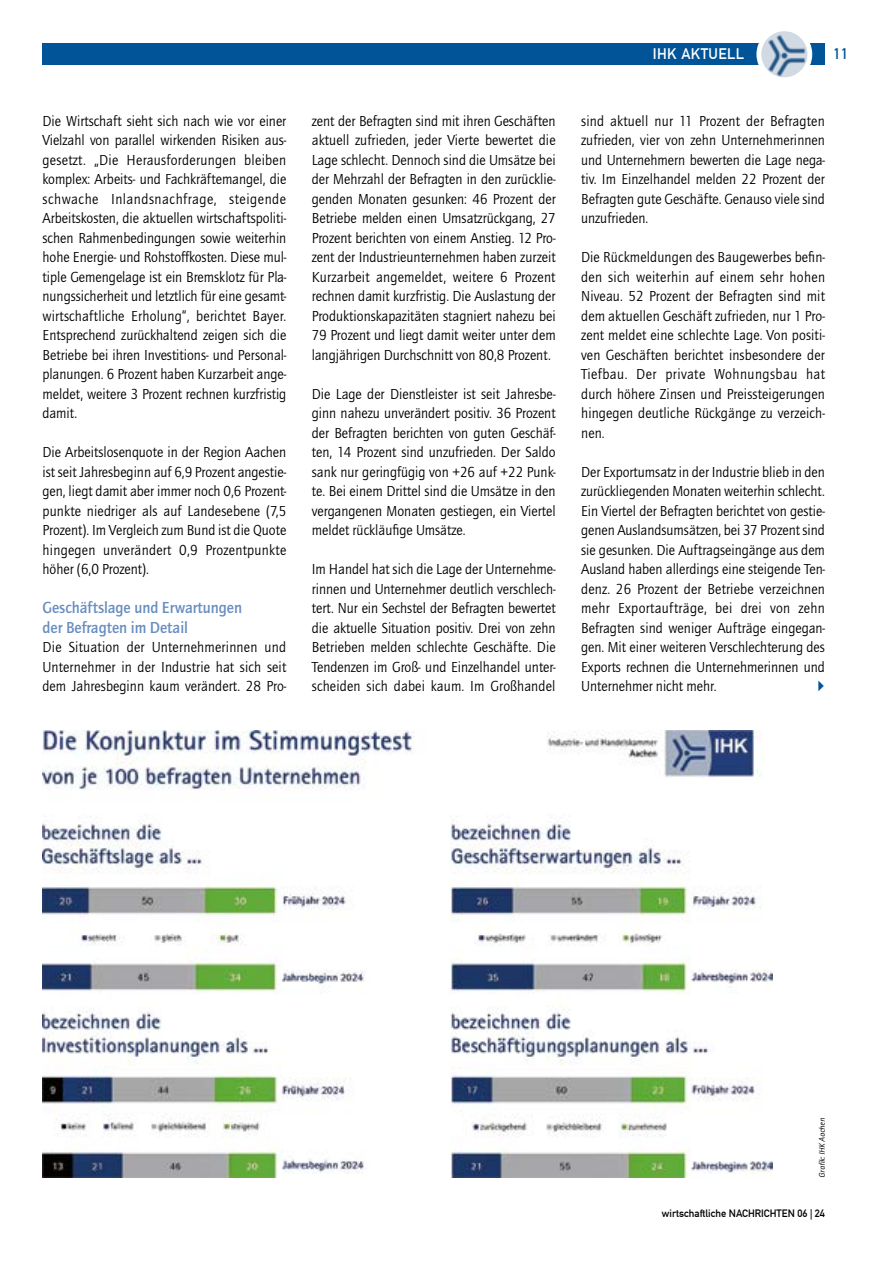
<style>
.page{position:relative;width:893px;height:1263px;background:#fff}
.page>*{position:absolute;margin:0;border:0;box-sizing:border-box;transform-origin:0 0}
.Zwischentitel{font:500 16.5px "Quay Sans ITC Std";color:#698dc0;scale:.95 1}
.Grundtext_Inhalt{font:15px/19.5px "Quay Sans ITC Std";color:#000;text-align:justify;scale:.95 1}
.t1{font:15px "DIN1451 Com Mittelschrift";letter-spacing:.025em;color:#fff}
.t2{font:15px "DIN1451 Com Mittelschrift";color:#005497}
.Grundtext_Inhalt-2{font:15px "Arial";color:#005497;scale:.5 1}
.t3{font:10.5px "DIN1451 Com Mittelschrift";color:#000}
.Fotoverweis{font:italic 8.25px "Rotis Sans Serif Std";color:#000}
</style>
<div class="page">
<div style="left:43px;top:43px;width:782px;height:22px;background:#005497"></div>
<div style="left:757px;top:27px;width:55px;height:55px;background:#fff;border-radius:50%"></div>
<div style="left:756px;top:26px;width:56px;height:56px;border:1px solid #fff;border-radius:50%"></div>
<img style="left:761px;top:31px;width:46px;height:46px;border-radius:23px">
<img style="left:43px;top:730px;width:729px;height:448px">
<p class="Grundtext_Inhalt" style="left:43px;top:111px;width:258px">Die Wirtschaft sieht sich nach wie vor einer Vielzahl von parallel wirkenden Risiken aus&shy;gesetzt. „Die Herausforderungen bleiben komplex: Arbeits- und Fachkräftemangel, die schwache Inlandsnachfrage, steigende Arbeitskosten, die aktuellen wirtschaftspoliti&shy;schen Rahmenbedingungen sowie weiterhin hohe Energie- und Rohstoffkosten. Diese mul&shy;tiple Gemengelage ist ein Bremsklotz für Pla&shy;nungssicherheit und letztlich für eine gesamt&shy;wirtschaftliche Erholung“, berichtet Bayer.<br>Entsprechend zurückhaltend zeigen sich die Betriebe bei ihren Investitions- und Personal&shy;planungen. 6 Prozent haben Kurzarbeit ange&shy;meldet, weitere 3 Prozent rechnen kurzfristig damit.</p>
<p class="Grundtext_Inhalt" style="left:43px;top:443px;width:258px">Die Arbeitslosenquote in der Region Aachen ist seit Jahresbeginn auf 6,9 Prozent angestie&shy;gen, liegt damit aber immer noch 0,6 Prozent&shy;punkte niedriger als auf Landesebene (7,5<br>Prozent). Im Vergleich zum Bund ist die Quote hingegen unverändert 0,9 Prozentpunkte höher (6,0 Prozent).</p>
<p class="Zwischentitel" style="left:43px;top:598px;width:212px">Geschäftslage und Erwartungen</p>
<p class="Zwischentitel" style="left:43px;top:618px;width:155px">der Befragten im Detail</p>
<p class="Grundtext_Inhalt" style="left:43px;top:638px;width:258px">Die Situation der Unternehmerinnen und Unternehmer in der Industrie hat sich seit dem Jahresbeginn kaum verändert. 28 Pro-</p>
<p class="Grundtext_Inhalt" style="left:312px;top:111px;width:258px">zent der Befragten sind mit ihren Geschäften aktuell zufrieden, jeder Vierte bewertet die Lage schlecht. Dennoch sind die Umsätze bei der Mehrzahl der Befragten in den zurücklie&shy;genden Monaten gesunken: 46 Prozent der Betriebe melden einen Umsatzrückgang, 27<br>Prozent berichten von einem Anstieg. 12 Pro&shy;zent der Industrieunternehmen haben zurzeit Kurzarbeit angemeldet, weitere 6 Prozent rechnen damit kurzfristig. Die Auslastung der Produktionskapazitäten stagniert nahezu bei 79 Prozent und liegt damit weiter unter dem langjährigen Durchschnitt von 80,8 Prozent.</p>
<p class="Grundtext_Inhalt" style="left:312px;top:384px;width:258px">Die Lage der Dienstleister ist seit Jahresbe&shy;ginn nahezu unverändert positiv. 36 Prozent der Befragten berichten von guten Geschäf&shy;ten, 14 Prozent sind unzufrieden. Der Saldo sank nur geringfügig von +26 auf +22 Punk&shy;te. Bei einem Drittel sind die Umsätze in den vergangenen Monaten gestiegen, ein Viertel meldet rückläufige Umsätze.</p>
<p class="Grundtext_Inhalt" style="left:312px;top:560px;width:258px">Im Handel hat sich die Lage der Unternehme&shy;rinnen und Unternehmer deutlich verschlech&shy;tert. Nur ein Sechstel der Befragten bewertet die aktuelle Situation positiv. Drei von zehn Betrieben melden schlechte Geschäfte. Die Tendenzen im Groß- und Einzelhandel unter&shy;scheiden sich dabei kaum. Im Großhandel</p>
<p class="t1" style="left:653px;top:45px;width:93px">IHK AKTUELL</p>
<p class="t2" style="left:833px;top:45px;width:16px">11</p>
<p class="Grundtext_Inhalt" style="left:581px;top:111px;width:258px">sind aktuell nur 11 Prozent der Befragten zufrieden, vier von zehn Unternehmerinnen und Unternehmern bewerten die Lage nega&shy;tiv. Im Einzelhandel melden 22 Prozent der Befragten gute Geschäfte. Genauso viele sind unzufrieden.</p>
<p class="Grundtext_Inhalt" style="left:581px;top:248px;width:258px">Die Rückmeldungen des Baugewerbes befin&shy;den sich weiterhin auf einem sehr hohen Niveau. 52 Prozent der Befragten sind mit dem aktuellen Geschäft zufrieden, nur 1 Pro&shy;zent meldet eine schlechte Lage. Von positi&shy;ven Geschäften berichtet insbesondere der Tiefbau. Der private Wohnungsbau hat durch höhere Zinsen und Preissteigerungen hingegen deutliche Rückgänge zu verzeich&shy;nen.</p>
<p class="Grundtext_Inhalt" style="left:581px;top:462px;width:258px">Der Exportumsatz in der Industrie blieb in den zurückliegenden Monaten weiterhin schlecht.<br>Ein Viertel der Befragten berichtet von gestie&shy;genen Auslandsumsätzen, bei 37 Prozent sind sie gesunken. Die Auftragseingänge aus dem Ausland haben allerdings eine steigende Ten&shy;denz. 26 Prozent der Betriebe verzeichnen mehr Exportaufträge, bei drei von zehn Befragten sind weniger Aufträge eingegan&shy;gen. Mit einer weiteren Verschlechterung des Exports rechnen die Unternehmerinnen und Unternehmer nicht mehr.</p>
<p class="Grundtext_Inhalt-2" style="left:817px;top:676px;width:16px">►</p>
<p class="Fotoverweis" style="left:817px;top:1178px;width:62px;rotate:-90deg">Grafik: IHK Aachen</p>
<p class="t3" style="left:662px;top:1207px;width:164px">wirtschaftliche NACHRICHTEN 06 | 24</p>
</div>
